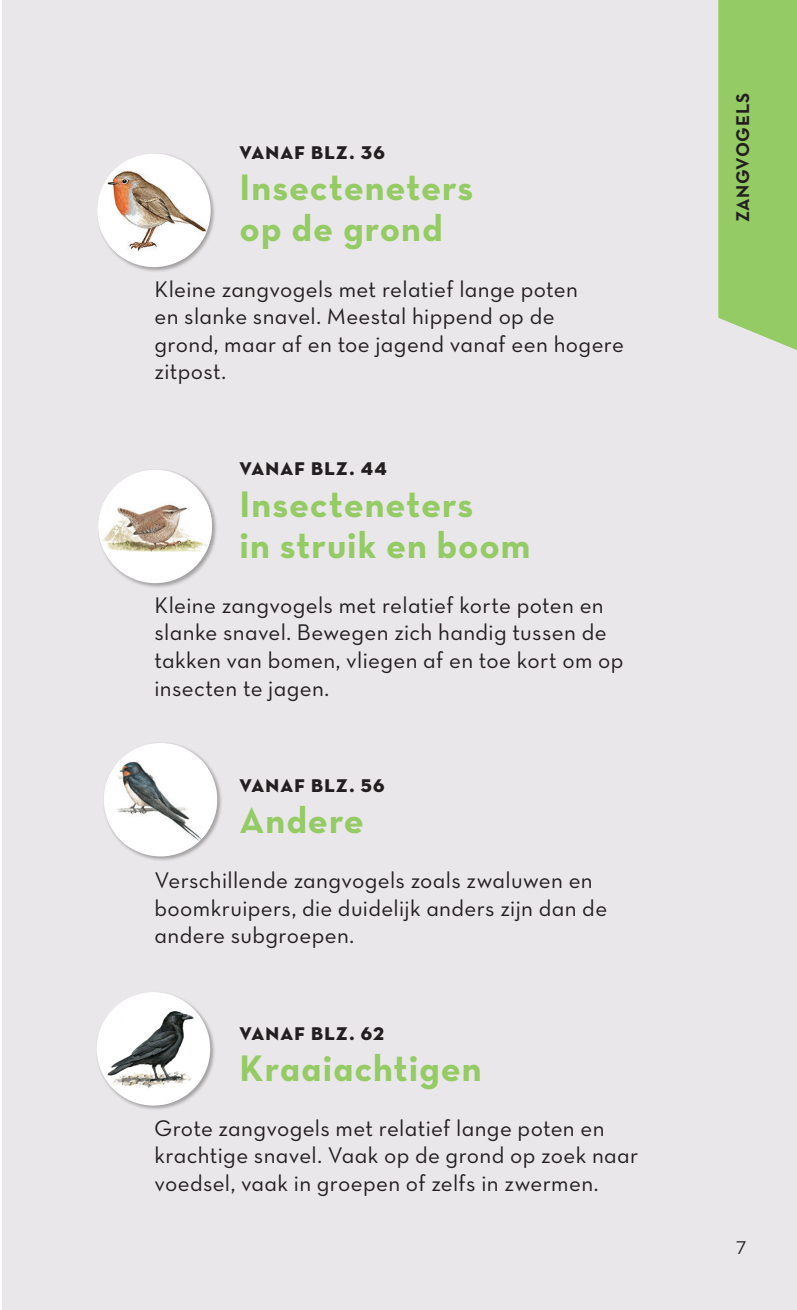
<style>
.page{position:relative;width:797px;height:1310px;background:#fff}
.page>*{position:absolute;margin:0;border:0;box-sizing:border-box;transform-origin:0 0}
.t1{font:37.5px/41.2px "Neutraface Text Bold Alt";letter-spacing:.025em;color:#95cb64}
.t2{font:23px/27.5px "Neutraface Text Book Alt";letter-spacing:.015em;color:#231f20}
.t3{font:18.75px "Neutraface Display Titling";letter-spacing:.06em;color:#231f20}
.t4{font:18.75px "Neutraface Text Bold Alt";letter-spacing:.04em;color:#231f20}
.t5{font:18.75px "Neutraface Text Book Alt";color:#231f20}
</style>
<div class="page">
<div style="left:2px;top:0;width:21px;height:1309px;background:#e9e7e9"></div>
<div style="left:23px;top:0;width:773px;height:1309px;background:#e9e7e9"></div>
<div style="left:96px;top:991px;width:120px;height:120px;background:#231f20;opacity:.35"></div>
<div style="left:97px;top:991px;width:113px;height:114px;background:#fff;border-radius:50%"></div>
<img style="left:102px;top:1006px;width:92px;height:86px">
<div style="left:103px;top:742px;width:120px;height:120px;background:#231f20;opacity:.35"></div>
<div style="left:104px;top:742px;width:113px;height:114px;background:#fff;border-radius:50%"></div>
<img style="left:115px;top:759px;width:92px;height:88px">
<div style="left:98px;top:469px;width:120px;height:120px;background:#231f20;opacity:.35"></div>
<div style="left:98px;top:469px;width:114px;height:114px;background:#fff;border-radius:50%"></div>
<img style="left:98px;top:501px;width:114px;height:50px">
<div style="left:97px;top:153px;width:119px;height:120px;background:#231f20;opacity:.35"></div>
<div style="left:97px;top:154px;width:114px;height:113px;background:#fff;border-radius:50%"></div>
<img style="left:107px;top:159px;width:99px;height:99px">
<div style="left:718px;top:0;width:79px;height:353px;background:#95cb64"></div>
<p class="t3" style="left:239px;top:141px;width:147px">VANAF BLZ. 36</p>
<h1 class="t1" style="left:239px;top:166px;width:235px">Insecteneters op de grond</h1>
<p class="t2" style="left:154px;top:274px;width:471px">Kleine zangvogels met relatief lange poten<br>en slanke snavel. Meestal hippend op de grond, maar af en toe jagend vanaf een hogere zitpost.</p>
<p class="t3" style="left:239px;top:457px;width:149px">VANAF BLZ. 44</p>
<h1 class="t1" style="left:239px;top:483px;width:292px">Insecteneters<br>in struik en boom</h1>
<p class="t2" style="left:154px;top:591px;width:470px">Kleine zangvogels met relatief korte poten en slanke snavel. Bewegen zich handig tussen de takken van bomen, vliegen af en toe kort om op insecten te jagen.</p>
<p class="t3" style="left:239px;top:773px;width:146px">VANAF BLZ. 56</p>
<h1 class="t1" style="left:239px;top:799px;width:126px">Andere</h1>
<p class="t2" style="left:154px;top:866px;width:454px">Verschillende zangvogels zoals zwaluwen en boomkruipers, die duidelijk anders zijn dan de andere subgroepen.</p>
<p class="t3" style="left:239px;top:1021px;width:146px">VANAF BLZ. 62</p>
<h1 class="t1" style="left:239px;top:1046px;width:243px">Kraaiachtigen</h1>
<p class="t2" style="left:154px;top:1113px;width:485px">Grote zangvogels met relatief lange poten en krachtige snavel. Vaak op de grond op zoek naar voedsel, vaak in groepen of zelfs in zwermen.</p>
<p class="t4" style="left:730px;top:222px;width:131px;rotate:-90deg">ZANGVOGELS</p>
<p class="t5" style="left:736px;top:1235px;width:12px">7</p>
</div>
